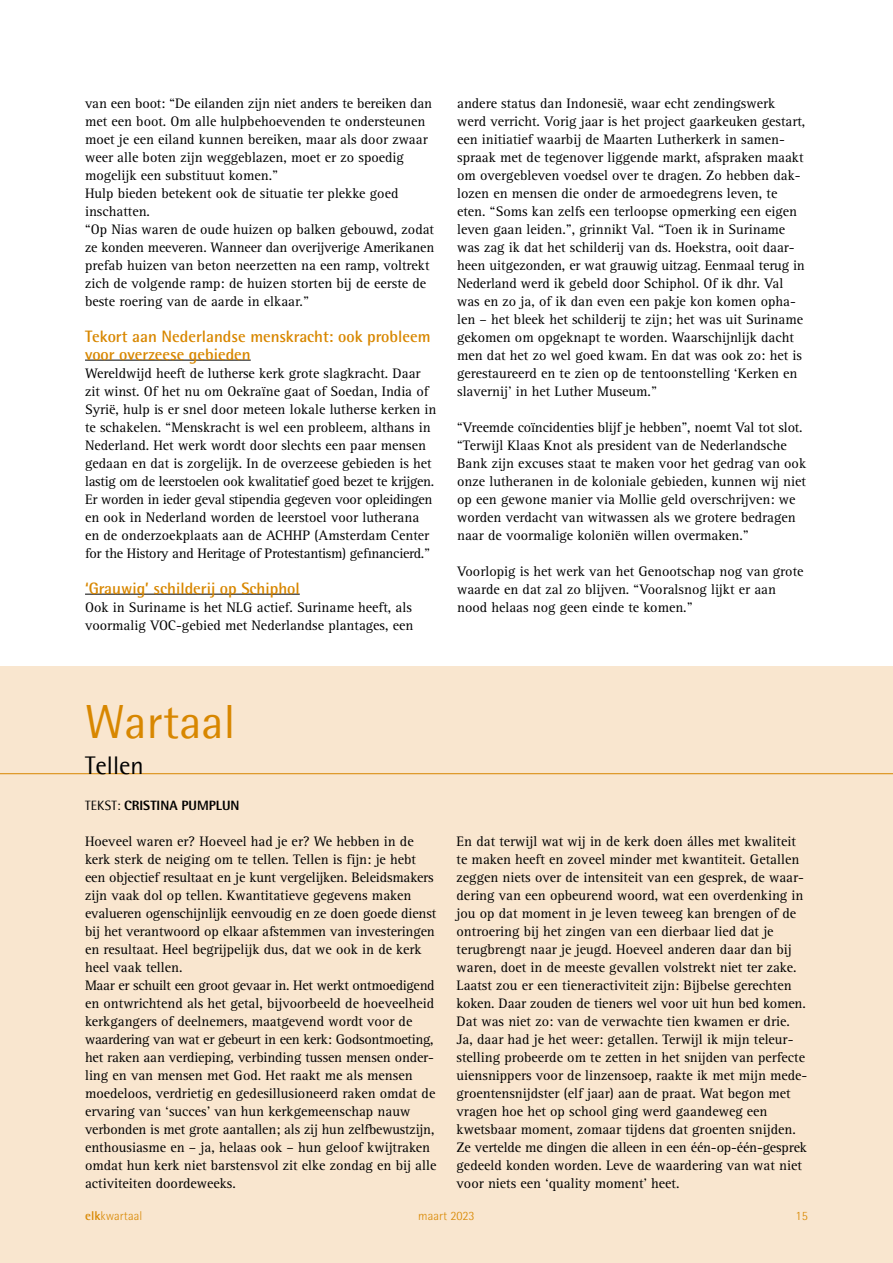
<style>
.page{position:relative;width:893px;height:1263px;background:#fff}
.page>*{position:absolute;margin:0;border:0;box-sizing:border-box;transform-origin:0 0}
.t1{font:48px "AT Rotis Semi Sans";color:#d88700}
.t2{font:25.5px "AT Rotis Semi Sans";color:#000}
.t3{font:700 16.5px/18px "Rotis Semi Sans Std";color:#d88700}
.t4{font:14.25px/18px "Rotis Serif Std";color:#000}
.t5{font:800 13.5px "Rotis Semi Sans Std";color:#000}
.t6{font:300 12.75px "Rotis Semi Sans Std";color:#d88700}
.s1{font-family:"AT Rotis Semi Sans";font-weight:400}
.s2{font-weight:700}
</style>
<div class="page">
<hr style="left:85px;top:360px;width:166px;height:1px;background:#000">
<hr style="left:85px;top:594px;width:215px;height:1px;background:#000">
<div style="left:0;top:666px;width:893px;height:597px;background:#f9e6cf"></div>
<hr style="left:0;top:773px;width:893px;height:1px;background:#d88700">
<p class="t4" style="left:85px;top:95px;width:351px">van een boot: “De eilanden zijn niet anders te bereiken dan met een boot. Om alle hulpbehoevenden te ondersteunen moet je een eiland kunnen bereiken, maar als door zwaar weer alle boten zijn weggeblazen, moet er zo spoedig mogelijk een substituut komen.”<br>Hulp bieden betekent ook de situatie ter plekke goed inschatten.<br>“Op Nias waren de oude huizen op balken gebouwd, zodat ze konden meeveren. Wanneer dan overijverige Amerikanen prefab huizen van beton neerzetten na een ramp, voltrekt zich de volgende ramp: de huizen storten bij de eerste de beste roering van de aarde in elkaar.”</p>
<p class="t3" style="left:85px;top:327px;width:347px">Tekort aan Nederlandse menskracht: ook probleem voor overzeese gebieden</p>
<p class="t4" style="left:85px;top:365px;width:353px">Wereldwijd heeft de lutherse kerk grote slagkracht. Daar zit winst. Of het nu om Oekraïne gaat of Soedan, India of Syrië, hulp is er snel door meteen lokale lutherse kerken in te schakelen. “Menskracht is wel een probleem, althans in Nederland. Het werk wordt door slechts een paar mensen gedaan en dat is zorgelijk. In de overzeese gebieden is het lastig om de leerstoelen ook kwalitatief goed bezet te krijgen.<br>Er worden in ieder geval stipendia gegeven voor opleidingen en ook in Nederland worden de leerstoel voor lutherana en de onderzoekplaats aan de ACHHP (Amsterdam Center for the History and Heritage of Protestantism) gefinancierd.”</p>
<p class="t3" style="left:85px;top:579px;width:216px">‘Grauwig’ schilderij op Schiphol</p>
<p class="t4" style="left:85px;top:599px;width:330px">Ook in Suriname is het NLG actief. Suriname heeft, als voormalig VOC-gebied met Nederlandse plantages, een</p>
<p class="t4" style="left:457px;top:95px;width:350px">andere status dan Indonesië, waar echt zendingswerk werd verricht. Vorig jaar is het project gaarkeuken gestart, een initiatief waarbij de Maarten Lutherkerk in samen&shy;spraak met de tegenover liggende markt, afspraken maakt om overgebleven voedsel over te dragen. Zo hebben dak&shy;lozen en mensen die onder de armoedegrens leven, te eten. “Soms kan zelfs een terloopse opmerking een eigen leven gaan leiden.”, grinnikt Val. “Toen ik in Suriname was zag ik dat het schilderij van ds. Hoekstra, ooit daar&shy;heen uitgezonden, er wat grauwig uitzag. Eenmaal terug in Nederland werd ik gebeld door Schiphol. Of ik dhr. Val was en zo ja, of ik dan even een pakje kon komen opha&shy;len – het bleek het schilderij te zijn; het was uit Suriname gekomen om opgeknapt te worden. Waarschijnlijk dacht men dat het zo wel goed kwam. En dat was ook zo: het is gerestaureerd en te zien op de tentoonstelling ‘Kerken en slavernij’ in het Luther Museum.”</p>
<p class="t4" style="left:457px;top:419px;width:350px">“Vreemde coïncidenties blijf je hebben”, noemt Val tot slot. “Terwijl Klaas Knot als president van de Nederlandsche Bank zijn excuses staat te maken voor het gedrag van ook onze lutheranen in de koloniale gebieden, kunnen wij niet op een gewone manier via Mollie geld overschrijven: we worden verdacht van witwassen als we grotere bedragen naar de voormalige koloniën willen overmaken.”</p>
<p class="t4" style="left:457px;top:563px;width:348px">Voorlopig is het werk van het Genootschap nog van grote waarde en dat zal zo blijven. “Vooralsnog lijkt er aan nood helaas nog geen einde te komen.”</p>
<h1 class="t1" style="left:85px;top:693px;width:152px">Wartaal</h1>
<h2 class="t2" style="left:85px;top:750px;width:60px">Tellen</h2>
<p class="t5" style="left:85px;top:797px;width:156px"><span class="s1">TEKST:</span> CRISTINA PUMPLUN</p>
<p class="t4" style="left:85px;top:833px;width:353px">Hoeveel waren er? Hoeveel had je er? We hebben in de kerk sterk de neiging om te tellen. Tellen is fijn: je hebt een objectief resultaat en je kunt vergelijken. Beleidsmakers zijn vaak dol op tellen. Kwantitatieve gegevens maken evalueren ogenschijnlijk eenvoudig en ze doen goede dienst bij het verantwoord op elkaar afstemmen van investeringen en resultaat. Heel begrijpelijk dus, dat we ook in de kerk heel vaak tellen.<br>Maar er schuilt een groot gevaar in. Het werkt ontmoedigend en ontwrichtend als het getal, bijvoorbeeld de hoeveelheid kerkgangers of deelnemers, maatgevend wordt voor de waardering van wat er gebeurt in een kerk: Godsontmoeting, het raken aan verdieping, verbinding tussen mensen onder&shy;ling en van mensen met God. Het raakt me als mensen moedeloos, verdrietig en gedesillusioneerd raken omdat de ervaring van ‘succes’ van hun kerkgemeenschap nauw verbonden is met grote aantallen; als zij hun zelfbewustzijn, enthousiasme en – ja, helaas ook – hun geloof kwijtraken omdat hun kerk niet barstensvol zit elke zondag en bij alle activiteiten doordeweeks.</p>
<p class="t4" style="left:457px;top:833px;width:352px">En dat terwijl wat wij in de kerk doen álles met kwaliteit te maken heeft en zoveel minder met kwantiteit. Getallen zeggen niets over de intensiteit van een gesprek, de waar&shy;dering van een opbeurend woord, wat een overdenking in jou op dat moment in je leven teweeg kan brengen of de ontroering bij het zingen van een dierbaar lied dat je terugbrengt naar je jeugd. Hoeveel anderen daar dan bij waren, doet in de meeste gevallen volstrekt niet ter zake.<br>Laatst zou er een tieneractiviteit zijn: Bijbelse gerechten koken. Daar zouden de tieners wel voor uit hun bed komen.<br>Dat was niet zo: van de verwachte tien kwamen er drie.<br>Ja, daar had je het weer: getallen. Terwijl ik mijn teleur&shy;stelling probeerde om te zetten in het snijden van perfecte uiensnippers voor de linzensoep, raakte ik met mijn mede&shy;groentensnijdster (elf jaar) aan de praat. Wat begon met vragen hoe het op school ging werd gaandeweg een kwetsbaar moment, zomaar tijdens dat groenten snijden.<br>Ze vertelde me dingen die alleen in een één-op-één-gesprek gedeeld konden worden. Leve de waardering van wat niet voor niets een ‘quality moment’ heet.</p>
<p class="t6" style="left:85px;top:1208px;width:59px"><span class="s2">elk</span>kwartaal</p>
<p class="t6" style="left:418px;top:1208px;width:58px">maart 2023</p>
<p class="t6" style="left:796px;top:1208px;width:14px">15</p>
</div>
